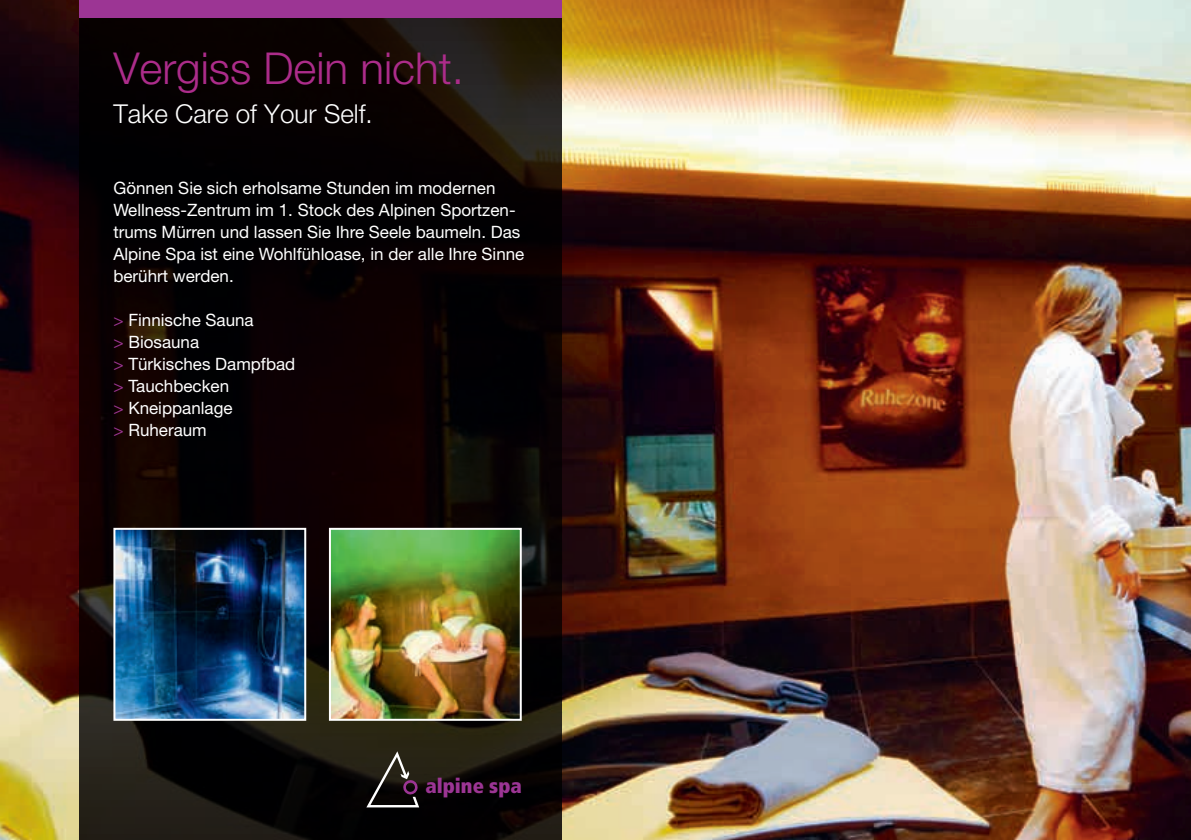
<style>
.page{position:relative;width:1191px;height:840px;background:#fff}
.page>*{position:absolute;margin:0;border:0;box-sizing:border-box;transform-origin:0 0}
.t1{font:300 44px "Helvetica Neue";color:#ac2c8a}
.t2{font:300 26px "Helvetica Neue";color:#fff}
.t3{font:900 condensed 20.4px "Frutiger LT";color:#9c3594}
.t4{font:17px/22px "Helvetica Neue";color:#fff}
.s1{color:#9c3594}
</style>
<div class="page">
<img style="left:0;top:0;width:1191px;height:839px">
<svg style="left:79px;top:17px;width:482px;height:822px;background:#0d0605"></svg>
<svg style="left:366px;top:750px;width:53px;height:57px;background:#37312d"></svg>
<div style="left:79px;top:0;width:482px;height:17px;background:#9c3594"></div>
<img style="left:116px;top:530px;width:187px;height:187px">
<div style="left:113px;top:527px;width:193px;height:193px;border:2px solid #fff"></div>
<img style="left:332px;top:530px;width:187px;height:187px">
<div style="left:329px;top:527px;width:193px;height:193px;border:2px solid #fff"></div>
<h1 class="t1" style="left:113px;top:42px;width:352px">Vergiss Dein nicht.</h1>
<h2 class="t2" style="left:113px;top:97px;width:261px">Take Care of Your Self.</h2>
<p class="t4" style="left:113px;top:176px;width:412px">Gönnen Sie sich erholsame Stunden im modernen Wellness-Zentrum im 1. Stock des Alpinen Sportzen&shy;trums Mürren und lassen Sie Ihre Seele baumeln. Das Alpine Spa ist eine Wohlfühloase, in der alle Ihre Sinne berührt werden.</p>
<p class="t4" style="left:113px;top:308px;width:183px"><span class="s1">&gt;</span> Finnische Sauna<br><span class="s1">&gt;</span> Biosauna<br><span class="s1">&gt;</span> Türkisches Dampfbad <span class="s1">&gt;</span> Tauchbecken<br><span class="s1">&gt;</span> Kneippanlage<br><span class="s1">&gt;</span> Ruheraum</p>
<p class="t3" style="left:425px;top:772px;width:98px">alpine spa</p>
</div>
